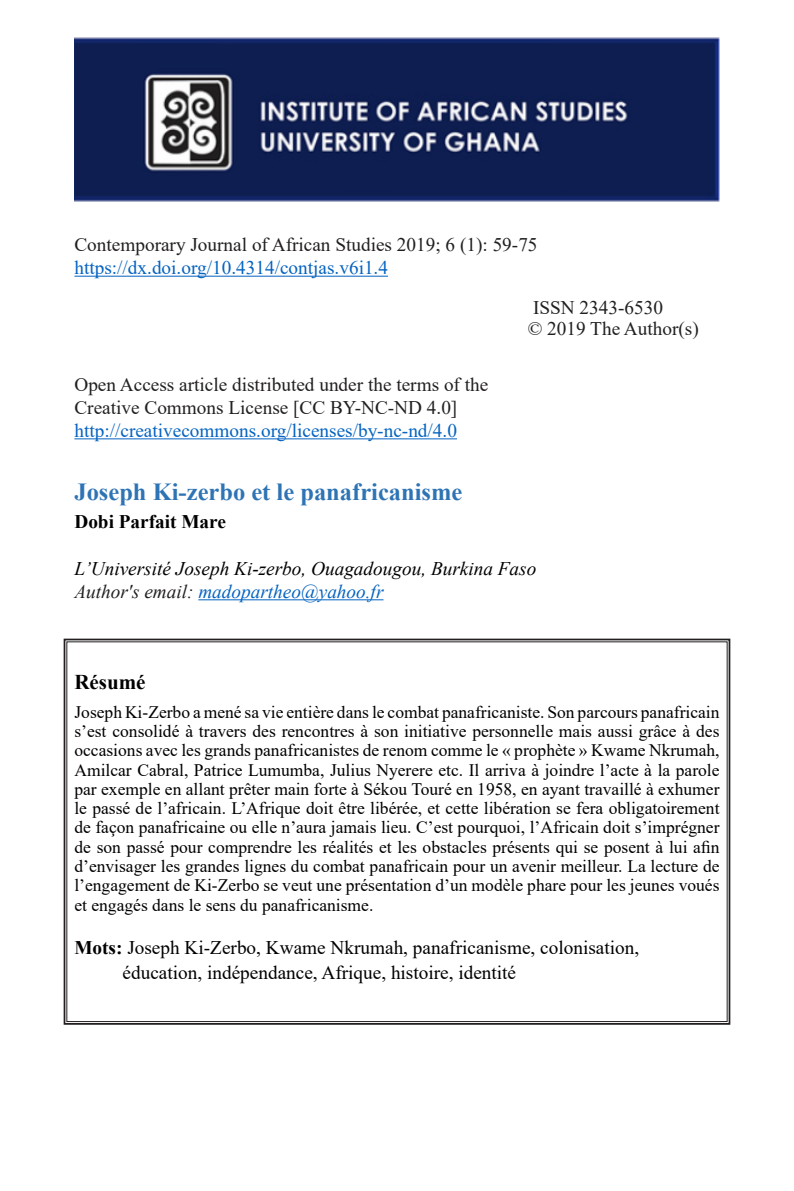
<style>
.page{position:relative;width:794px;height:1191px;background:#fff}
.page>*{position:absolute;margin:0;border:0;box-sizing:border-box;transform-origin:0 0}
.t1{font:700 24.5px "Times New Roman";color:#2e74b5}
.Body_A{font:700 21px "Times New Roman";color:#000}
.t2{font:19.25px/20.8px "Times New Roman";color:#231f20}
.Body_A-2{font:19.25px/24.5px "Times New Roman";color:#000}
.t3{font:19.25px "Times New Roman";color:#0563c1}
.t4{font:italic 19.25px "Times New Roman";color:#000}
.t5{font:italic 19.25px "Times New Roman";color:#0563c1}
.t6{font:700 19.25px "Times New Roman";color:#000}
.Body_A-3{font:17.5px/19.2px "Times New Roman";color:#000;text-align:justify}
.s1{color:#231f20}
.s2{font-weight:700}
</style>
<div class="page">
<img style="left:74px;top:37px;width:645px;height:165px">
<hr style="left:74px;top:276px;width:314px;height:1px;background:#0563c1">
<hr style="left:74px;top:438px;width:383px;height:1px;background:#0563c1">
<hr style="left:198px;top:599px;width:185px;height:1px;background:#0563c1">
<svg style="left:63px;top:638px;width:668px;height:387px"></svg>
<p class="t2" style="left:74px;top:233px;width:465px">Contemporary Journal of African Studies 2019; 6 (1): 59-75</p>
<p class="t3" style="left:74px;top:254px;width:315px">https://dx.doi.org/10.4314/contjas.v6i1.4</p>
<p class="t2" style="left:528px;top:296px;width:172px">ISSN 2343-6530<br>© 2019 The Author(s)</p>
<p class="t2" style="left:74px;top:373px;width:415px">Open Access article distributed under the terms of the</p>
<p class="t2" style="left:74px;top:396px;width:384px">Creative Commons License [CC BY-NC-ND 4.0]</p>
<p class="t3" style="left:74px;top:417px;width:384px">http://creativecommons.org/licenses/by-nc-nd/4.0</p>
<p class="t1" style="left:74px;top:474px;width:389px">Joseph Ki-zerbo et le panafricanisme</p>
<p class="t6" style="left:74px;top:508px;width:153px">Dobi Parfait Mare</p>
<p class="t4" style="left:74px;top:555px;width:463px">L’Université Joseph Ki-zerbo, Ouagadougou, Burkina Faso</p>
<p class="t5" style="left:74px;top:578px;width:310px"><span class="s1">Author's email:</span> madopartheo@yahoo.fr</p>
<p class="Body_A" style="left:74px;top:666px;width:73px">Résumé</p>
<p class="Body_A-3" style="left:74px;top:702px;width:646px">Joseph Ki-Zerbo a mené sa vie entière dans le combat panafricaniste. Son parcours panafricain s’est consolidé à travers des rencontres à son initiative personnelle mais aussi grâce à des occasions avec les grands panafricanistes de renom comme le « prophète » Kwame Nkrumah, Amilcar Cabral, Patrice Lumumba, Julius Nyerere etc. Il arriva à joindre l’acte à la parole par exemple en allant prêter main forte à Sékou Touré en 1958, en ayant travaillé à exhumer le passé de l’africain. L’Afrique doit être libérée, et cette libération se fera obligatoirement de façon panafricaine ou elle n’aura jamais lieu. C’est pourquoi, l’Africain doit s’imprégner de son passé pour comprendre les réalités et les obstacles présents qui se posent à lui afin d’envisager les grandes lignes du combat panafricain pour un avenir meilleur. La lecture de l’engagement de Ki-Zerbo se veut une présentation d’un modèle phare pour les jeunes voués et engagés dans le sens du panafricanisme.</p>
<p class="Body_A-2" style="left:123px;top:935px;width:518px;text-indent:-48px"><span class="s2">Mots:</span> Joseph Ki-Zerbo, Kwame Nkrumah, panafricanisme, colonisation, éducation, indépendance, Afrique, histoire, identité</p>
</div>
